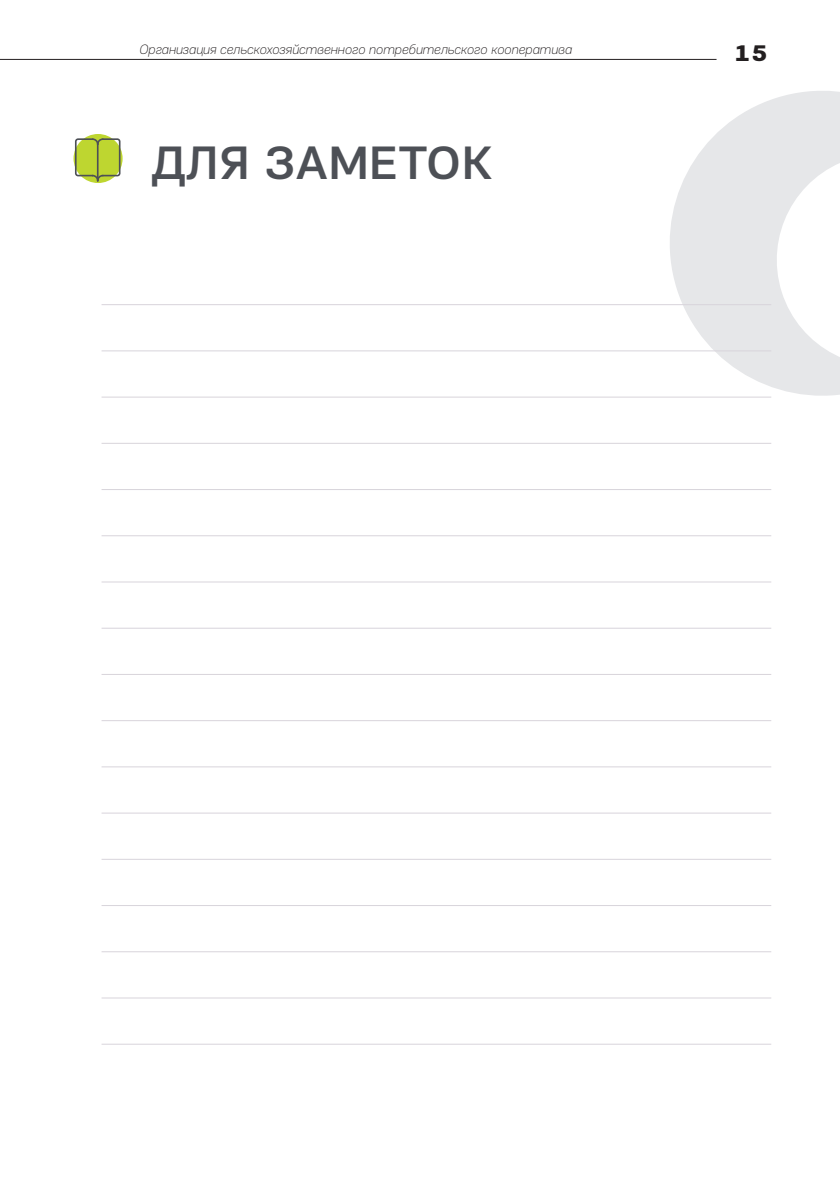
<style>
.page{position:relative;width:840px;height:1191px;background:#fff}
.page>*{position:absolute;margin:0;border:0;box-sizing:border-box;transform-origin:0 0}
.t1{font:500 48px "PF Encore Sans Pro";letter-spacing:.02em;color:#4d5056}
.t2{font:900 24px "PF Encore Sans Pro";color:#231f20}
.t3{font:italic 100 14px "PF Encore Sans Pro";color:#231f20}
</style>
<div class="page">
<hr style="left:0;top:59px;width:716px;height:1px;background:#231f20">
<svg style="left:651px;top:91px;width:188px;height:307px;fill:#e6e7e9"></svg>
<svg style="left:763px;top:141px;width:76px;height:238px"></svg>
<svg style="left:73px;top:134px;width:49px;height:49px"></svg>
<svg style="left:75px;top:138px;width:45px;height:43px;background:#b2c543"></svg>
<hr style="left:97px;top:142px;width:1px;height:39px;background:#4d5056">
<hr style="left:101px;top:304px;width:669px;height:1px;background:#d8d4db">
<hr style="left:101px;top:397px;width:669px;height:1px;background:#d8d4db">
<hr style="left:101px;top:581px;width:669px;height:1px;background:#d8d4db">
<hr style="left:101px;top:674px;width:669px;height:1px;background:#d8d4db">
<hr style="left:101px;top:766px;width:669px;height:1px;background:#d8d4db">
<hr style="left:101px;top:859px;width:669px;height:1px;background:#d8d4db">
<hr style="left:101px;top:951px;width:669px;height:1px;background:#d8d4db">
<hr style="left:101px;top:1043px;width:669px;height:1px;background:#d8d4db">
<hr style="left:101px;top:535px;width:669px;height:1px;background:#d8d4db">
<hr style="left:101px;top:628px;width:669px;height:1px;background:#d8d4db">
<hr style="left:101px;top:720px;width:669px;height:1px;background:#d8d4db">
<hr style="left:101px;top:812px;width:669px;height:1px;background:#d8d4db">
<hr style="left:101px;top:905px;width:669px;height:1px;background:#d8d4db">
<hr style="left:101px;top:997px;width:669px;height:1px;background:#d8d4db">
<hr style="left:101px;top:350px;width:669px;height:1px;background:#d8d4db">
<hr style="left:101px;top:489px;width:669px;height:1px;background:#d8d4db">
<hr style="left:101px;top:443px;width:669px;height:1px;background:#d8d4db">
<p class="t3" style="left:139px;top:41px;width:434px">Организация сельскохозяйственного потребительского кооператива</p>
<h2 class="t2" style="left:733px;top:37px;width:35px">15</h2>
<h1 class="t1" style="left:152px;top:134px;width:341px">ДЛЯ ЗАМЕТОК</h1>
</div>
